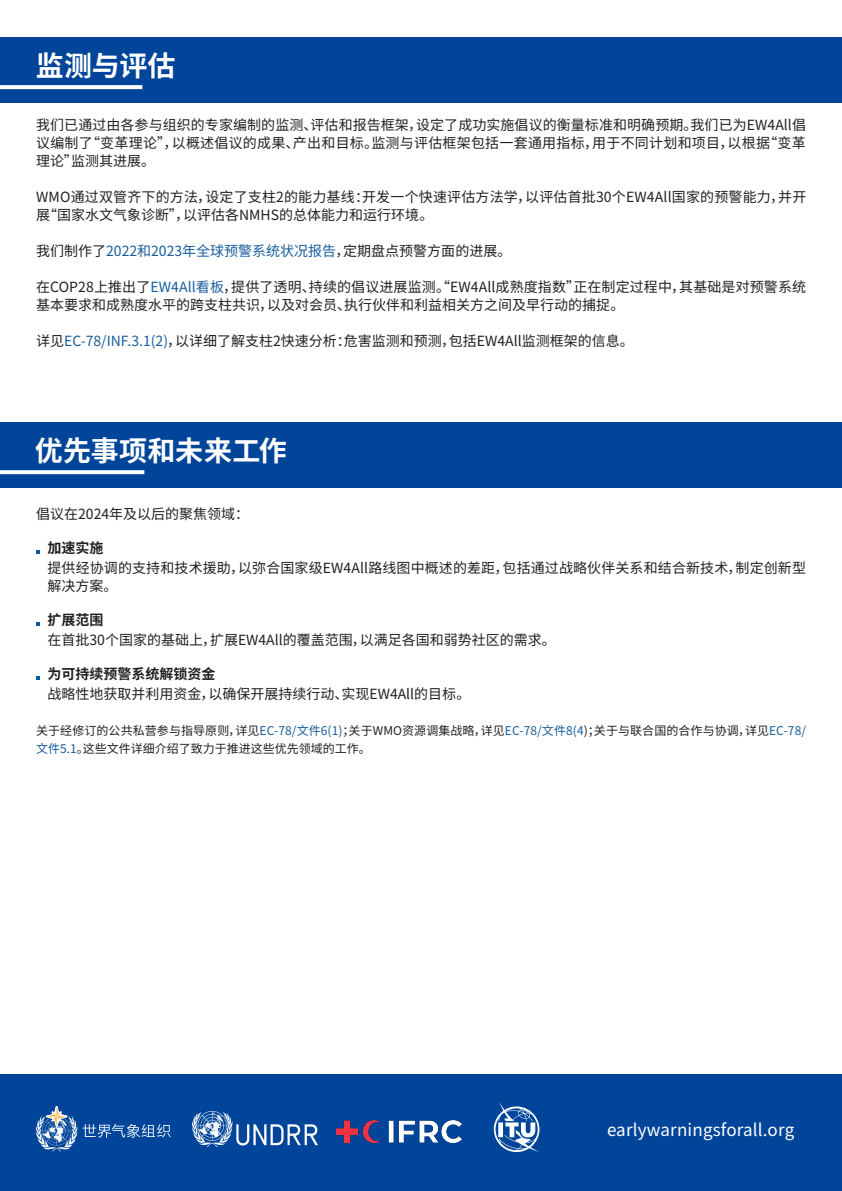
<style>
.page{position:relative;width:842px;height:1191px;background:#fff}
.page>*{position:absolute;margin:0;border:0;box-sizing:border-box;transform-origin:0 0}
.Body{font:700 28px "Noto Sans CJ Ksc";color:#fff}
.t1{font:17px "Noto Sans CJ Ksc";letter-spacing:.01em;color:#fff}
.t2{font:14px/18px "Noto Sans CJ Ksc";letter-spacing:.01em;color:#231f20}
.t3{font:14px "Noto Sans CJ Ksc";color:#175d9e}
.t4{font:700 14px "Noto Sans CJ Ksc";color:#231f20}
.t5{font:12px/18px "Noto Sans CJ Ksc";letter-spacing:.005em;color:#231f20}
.s1{color:#231f20}
.s2{color:#175d9e}
</style>
<div class="page">
<div style="left:0;top:1074px;width:842px;height:117px;background:#004599"></div>
<svg style="left:36px;top:1106px;width:135px;height:45px"></svg>
<img style="left:193px;top:1111px;width:125px;height:35px">
<img style="left:336px;top:1120px;width:125px;height:22px">
<svg style="left:494px;top:1102px;width:45px;height:50px"></svg>
<div style="left:0;top:37px;width:842px;height:65px;background:#004599"></div>
<svg style="left:0;top:85px;width:142px;height:4px"></svg>
<div style="left:0;top:422px;width:842px;height:65px;background:#004599"></div>
<svg style="left:0;top:470px;width:144px;height:4px"></svg>
<p class="Body" style="left:36px;top:49px;width:141px">监测与评估</p>
<p class="t2" style="left:36px;top:116px;width:771px;text-align:justify">我们已通过由各参与组织的专家编制的监测、评估和报告框架，设定了成功实施倡议的衡量标准和明确预期。我们已为EW4All倡议编制了“变革理论”，以概述倡议的成果、产出和目标。监测与评估框架包括一套通用指标，用于不同计划和项目，以根据“变革理论”监测其进展。</p>
<p class="t2" style="left:36px;top:188px;width:772px">WMO通过双管齐下的方法，设定了支柱2的能力基线：开发一个快速评估方法学，以评估首批30个EW4All国家的预警能力，并开展“国家水文气象诊断”，以评估各NMHS的总体能力和运行环境。</p>
<p class="t3" style="left:36px;top:243px;width:477px"><span class="s1">我们制作了</span>2022和2023年全球预警系统状况报告<span class="s1">，定期盘点预警方面的进展。</span></p>
<p class="t2" style="left:36px;top:278px;width:771px">在COP28上推出了<span class="s2">EW4All看板</span>，提供了透明、持续的倡议进展监测。“EW4All成熟度指数”正在制定过程中，其基础是对预警系统基本要求和成熟度水平的跨支柱共识，以及对会员、执行伙伴和利益相关方之间及早行动的捕捉。</p>
<p class="t2" style="left:36px;top:332px;width:599px">详见<span class="s2">EC-78/INF.3.1(2)</span>，以详细了解支柱2快速分析：危害监测和预测，包括EW4All监测框架的信息。</p>
<p class="Body" style="left:35px;top:434px;width:253px">优先事项和未来工作</p>
<p class="t2" style="left:36px;top:505px;width:215px">倡议在2024年及以后的聚焦领域：</p>
<p class="t4" style="left:47px;top:540px;width:57px">加速实施</p>
<p class="t2" style="left:47px;top:559px;width:760px">提供经协调的支持和技术援助，以弥合国家级EW4All路线图中概述的差距，包括通过战略伙伴关系和结合新技术，制定创新型解决方案。</p>
<p class="t4" style="left:47px;top:612px;width:57px">扩展范围</p>
<p class="t2" style="left:47px;top:631px;width:510px">在首批30个国家的基础上，扩展EW4All的覆盖范围，以满足各国和弱势社区的需求。</p>
<p class="t4" style="left:47px;top:666px;width:170px">为可持续预警系统解锁资金</p>
<p class="t2" style="left:47px;top:685px;width:424px">战略性地获取并利用资金，以确保开展持续行动、实现EW4All的目标。</p>
<p class="t5" style="left:36px;top:721px;width:771px">关于经修订的公共私营参与指导原则，详见<span class="s2">EC-78/文件6(1)</span>；关于WMO资源调集战略，详见<span class="s2">EC-78/文件8(4</span>)；关于与联合国的合作与协调，详见<span class="s2">EC-78/文件5.1</span>。这些文件详细介绍了致力于推进这些优先领域的工作。</p>
<p class="t1" style="left:607px;top:1120px;width:189px">earlywarningsforall.org</p>
</div>
